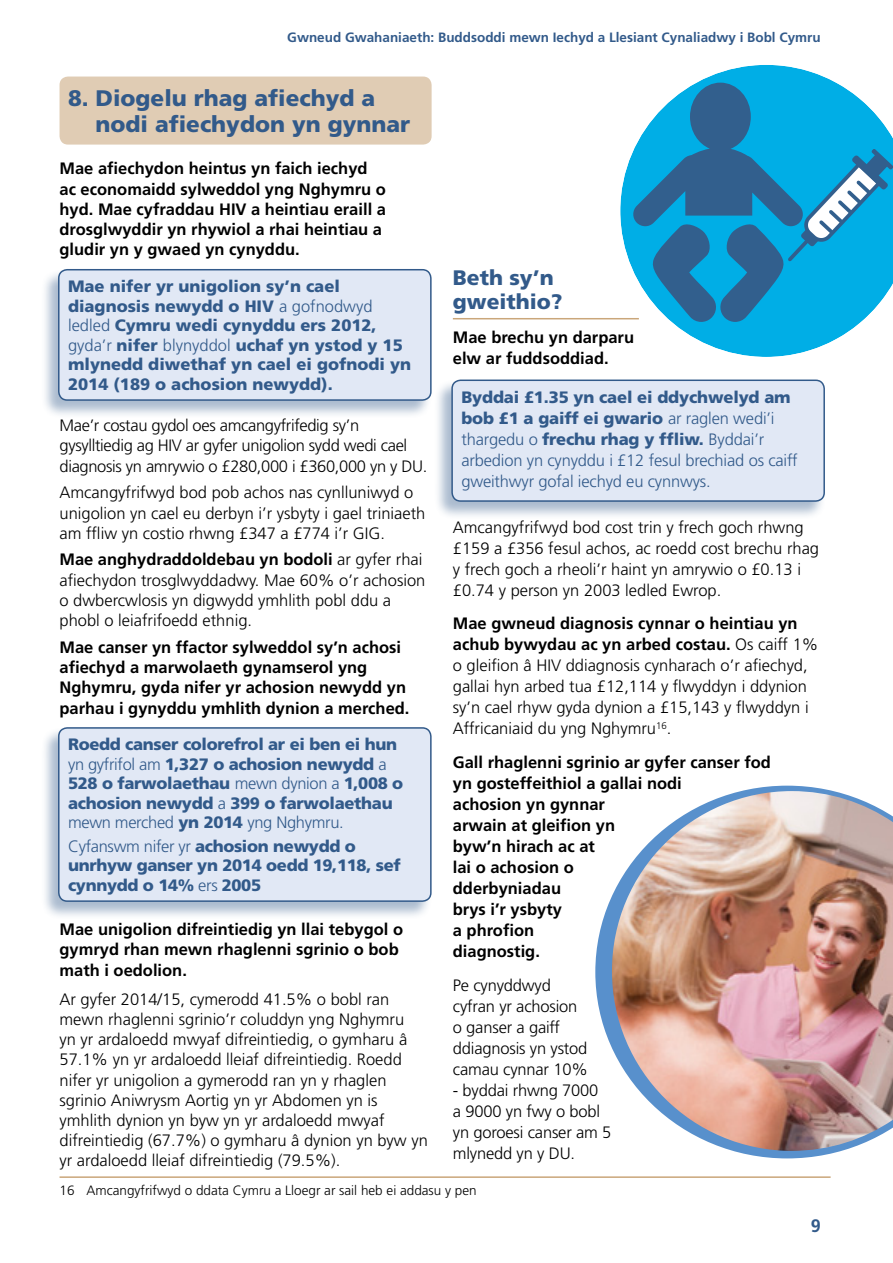
<style>
.page{position:relative;width:893px;height:1263px;background:#fff}
.page>*{position:absolute;margin:0;border:0;box-sizing:border-box;transform-origin:0 0}
.t1{font:900 22.5px/25.8px "Frutiger";color:#325a8a}
.t2{font:900 21px/24.2px "Frutiger";color:#325a8a}
.t3{font:700 18px "Frutiger";color:#325a8a}
.t4{font:300 16.5px/21px "Frutiger";color:#000}
.t5{font:700 16.5px/21px "Frutiger";color:#000}
.t6{font:900 16.5px/19.5px "Frutiger";letter-spacing:-.02em;color:#325a8a}
.t7{font:900 16.5px/19.5px "Frutiger";color:#325a8a}
.t8{font:300 16.5px/21px "Frutiger";letter-spacing:-.01em;color:#325a8a}
.t9{font:300 16.5px/20.2px "Frutiger";letter-spacing:-.02em;color:#000}
.t10{font:700 13.5px "Frutiger";color:#325a8a}
.t11{font:300 13.5px "Frutiger";color:#000}
.s1{font-weight:300}
.s2{font-weight:700}
.s3{font-weight:900}
</style>
<div class="page">
<hr style="left:453px;top:318px;width:186px;height:1px;background:#caa67a">
<div style="left:41px;top:727px;width:391px;height:192px;background:#325a8a;opacity:.41"></div>
<div style="left:59px;top:728px;width:372px;height:173px;background:#e1e8f5;border-radius:9px"></div>
<div style="left:58px;top:727px;width:374px;height:175px;border:2px solid #325a8a;border-radius:9px"></div>
<div style="left:41px;top:268px;width:391px;height:151px;background:#325a8a;opacity:.41"></div>
<div style="left:59px;top:270px;width:372px;height:130px;background:#e1e8f5;border-radius:9px"></div>
<div style="left:58px;top:269px;width:374px;height:132px;border:2px solid #325a8a;border-radius:9px"></div>
<div style="left:60px;top:77px;width:372px;height:68px;background:#e0ccb4;border-radius:9px"></div>
<hr style="left:60px;top:1176px;width:771px;height:2px;background:#caa67a">
<svg style="left:595px;top:786px;width:246px;height:372px"></svg>
<img style="left:612px;top:791px;width:281px;height:360px">
<svg style="left:620px;top:65px;width:241px;height:292px"></svg>
<svg style="left:632px;top:83px;width:261px;height:239px;background:#289dcc"></svg>
<div style="left:434px;top:379px;width:391px;height:140px;background:#325a8a;opacity:.41"></div>
<div style="left:452px;top:380px;width:372px;height:121px;background:#e1e8f5;border-radius:9px"></div>
<div style="left:451px;top:379px;width:374px;height:123px;border:2px solid #325a8a;border-radius:9px"></div>
<p class="t10" style="left:287px;top:29px;width:535px">Gwneud Gwahaniaeth: Buddsoddi mewn Iechyd a Llesiant Cynaliadwy i Bobl Cymru</p>
<h1 class="t1" style="left:96px;top:85px;width:316px;text-indent:-28px">8. Diogelu rhag afiechyd a nodi afiechydon yn gynnar</h1>
<p class="t5" style="left:60px;top:158px;width:328px;line-height:20.2px">Mae afiechydon heintus yn faich iechyd ac economaidd sylweddol yng Nghymru o hyd. Mae cyfraddau HIV a heintiau eraill a drosglwyddir yn rhywiol a rhai heintiau a gludir yn y gwaed yn cynyddu.</p>
<p class="t7" style="left:68px;top:276px;width:345px">Mae nifer yr unigolion sy’n cael diagnosis newydd o HIV <span class="s1">a gofnodwyd ledled</span> Cymru wedi cynyddu ers 2012, <span class="s1">gyda’r</span> nifer <span class="s1">blynyddol</span> uchaf yn ystod y 15 mlynedd diwethaf yn cael ei gofnodi yn 2014 (189 o achosion newydd).</p>
<p class="t9" style="left:60px;top:415px;width:369px">Mae’r costau gydol oes amcangyfrifedig sy’n gysylltiedig ag HIV ar gyfer unigolion sydd wedi cael diagnosis yn amrywio o £280,000 i £360,000 yn y DU.</p>
<p class="t4" style="left:60px;top:482px;width:367px;line-height:20.2px">Amcangyfrifwyd bod pob achos nas cynlluniwyd o unigolion yn cael eu derbyn i’r ysbyty i gael triniaeth am ffliw yn costio rhwng £347 a £774 i’r GIG.</p>
<p class="t4" style="left:60px;top:550px;width:367px;line-height:20.2px"><span class="s2">Mae anghydraddoldebau yn bodoli</span> ar gyfer rhai afiechydon trosglwyddadwy. Mae 60% o’r achosion o dwbercwlosis yn digwydd ymhlith pobl ddu a phobl o leiafrifoedd ethnig.</p>
<p class="t5" style="left:60px;top:637px;width:351px;line-height:20.2px">Mae canser yn ffactor sylweddol sy’n achosi afiechyd a marwolaeth gynamserol yng Nghymru, gyda nifer yr achosion newydd yn parhau i gynyddu ymhlith dynion a merched.</p>
<p class="t6" style="left:68px;top:734px;width:337px">Roedd canser colorefrol ar ei ben ei hun <span class="s1">yn gyfrifol am</span> 1,327 o achosion newydd <span class="s1">a </span>528 o farwolaethau <span class="s1">mewn dynion a</span> 1,008 o achosion newydd <span class="s1">a</span> 399 o farwolaethau <span class="s1">mewn merched</span> yn 2014 <span class="s1">yng Nghymru.</span></p>
<p class="t6" style="left:68px;top:836px;width:334px"><span class="s1">Cyfanswm nifer yr</span> achosion newydd o unrhyw ganser yn 2014 oedd 19,118, sef cynnydd o 14% <span class="s1">ers</span> 2005</p>
<p class="t5" style="left:60px;top:919px;width:345px;line-height:20.2px">Mae unigolion difreintiedig yn llai tebygol o gymryd rhan mewn rhaglenni sgrinio o bob math i oedolion.</p>
<p class="t4" style="left:60px;top:989px;width:370px;line-height:20.2px">Ar gyfer 2014/15, cymerodd 41.5% o bobl ran mewn rhaglenni sgrinio’r coluddyn yng Nghymru<br>yn yr ardaloedd mwyaf difreintiedig, o gymharu â 57.1% yn yr ardaloedd lleiaf difreintiedig. Roedd nifer yr unigolion a gymerodd ran yn y rhaglen sgrinio Aniwrysm Aortig yn yr Abdomen yn is ymhlith dynion yn byw yn yr ardaloedd mwyaf difreintiedig (67.7%) o gymharu â dynion yn byw yn yr ardaloedd lleiaf difreintiedig (79.5%).</p>
<p class="t2" style="left:453px;top:266px;width:111px">Beth sy’n gweithio?</p>
<p class="t5" style="left:453px;top:327px;width:183px">Mae brechu yn darparu elw ar fuddsoddiad.</p>
<p class="t8" style="left:461px;top:386px;width:338px"><span class="s3">Byddai £1.35 yn cael ei ddychwelyd am bob £1 a gaiff ei gwario</span> ar raglen wedi’i thargedu o <span class="s3">frechu rhag y ffliw.</span> Byddai’r arbedion yn cynyddu i £12 fesul brechiad os caiff gweithwyr gofal iechyd eu cynnwys.</p>
<p class="t4" style="left:453px;top:516px;width:368px">Amcangyfrifwyd bod cost trin y frech goch rhwng £159 a £356 fesul achos, ac roedd cost brechu rhag y frech goch a rheoli’r haint yn amrywio o £0.13 i £0.74 y person yn 2003 ledled Ewrop.</p>
<p class="t4" style="left:453px;top:613px;width:367px"><span class="s2">Mae gwneud diagnosis cynnar o heintiau yn achub bywydau ac yn arbed costau.</span> Os caiff 1% o gleifion â HIV ddiagnosis cynharach o’r afiechyd, gallai hyn arbed tua £12,114 y flwyddyn i ddynion sy’n cael rhyw gyda dynion a £15,143 y flwyddyn i Affricaniaid du yng Nghymru<sup>16</sup>.</p>
<p class="t5" style="left:453px;top:752px;width:320px">Gall rhaglenni sgrinio ar gyfer canser fod yn gosteffeithiol a gallai nodi<br>achosion yn gynnar<br>arwain at gleifion yn<br>byw’n hirach ac at<br>lai o achosion o<br>dderbyniadau<br>brys i’r ysbyty<br>a phrofion<br>diagnostig.</p>
<p class="t4" style="left:453px;top:975px;width:137px">Pe cynyddwyd cyfran yr achosion o ganser a gaiff ddiagnosis yn ystod camau cynnar 10%</p>
<p class="t4" style="left:453px;top:1080px;width:160px">- byddai rhwng 7000<br>a 9000 yn fwy o bobl yn goroesi canser am 5 mlynedd yn y DU.</p>
<p class="t11" style="left:60px;top:1182px;width:419px">16 Amcangyfrifwyd o ddata Cymru a Lloegr ar sail heb ei addasu y pen</p>
<p class="t3" style="left:811px;top:1215px;width:12px">9</p>
</div>
